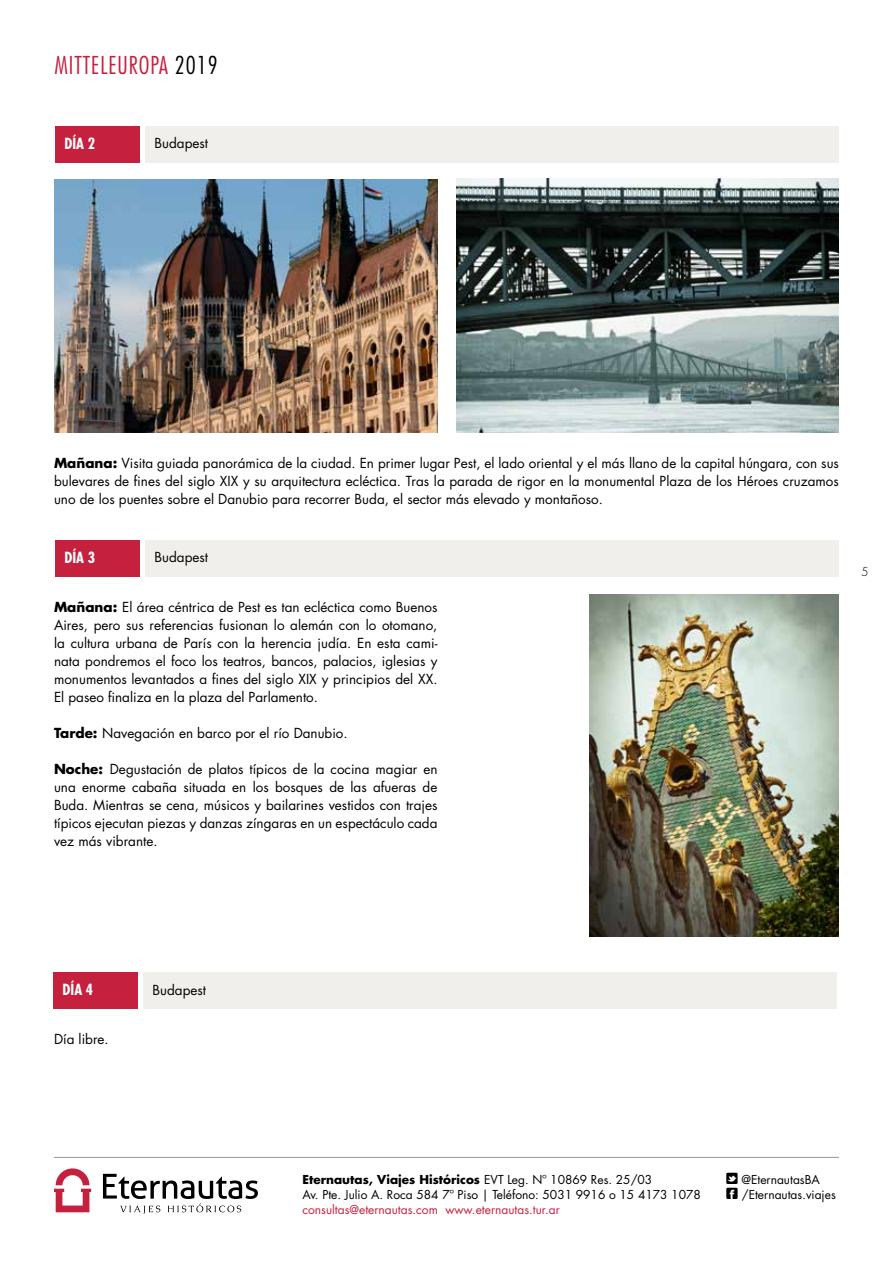
<style>
.page{position:relative;width:893px;height:1263px;background:#fff}
.page>*{position:absolute;margin:0;border:0;box-sizing:border-box;transform-origin:0 0}
.t1{font:300 condensed 24px "Futura Std";letter-spacing:.04em;color:#c5203d}
.t2{font:700 condensed 15px "Futura Std";color:#fff}
.t3{font:13.5px/18px "Futura Std";color:#000;text-align:justify}
.t4{font:12px/15px "Futura Std";color:#000}
.t5{font:12px "Futura Std";color:#c5203d}
.t6{font:300 12px "Futura Std";color:#000}
.s1{color:#000}
.s2{font-weight:700}
</style>
<div class="page">
<hr style="left:54px;top:1157px;width:785px;height:1px;background:#939598">
<svg style="left:54px;top:1168px;width:37px;height:44px"></svg>
<svg style="left:103px;top:1174px;width:155px;height:40px"></svg>
<img style="left:456px;top:178px;width:383px;height:254px">
<img style="left:54px;top:180px;width:383px;height:252px">
<div style="left:56px;top:126px;width:84px;height:36px;background:#c5203d"></div>
<div style="left:146px;top:126px;width:693px;height:36px;background:#f0efec"></div>
<img style="left:589px;top:594px;width:249px;height:342px">
<div style="left:56px;top:540px;width:84px;height:36px;background:#c5203d"></div>
<div style="left:54px;top:972px;width:84px;height:36px;background:#c5203d"></div>
<div style="left:146px;top:540px;width:693px;height:36px;background:#f0efec"></div>
<div style="left:144px;top:972px;width:693px;height:36px;background:#f0efec"></div>
<h1 class="t1" style="left:54px;top:51px;width:165px">MITTELEUROPA <span class="s1">2019</span></h1>
<p class="t2" style="left:64px;top:134px;width:32px">DÍA 2</p>
<p class="t3" style="left:154px;top:135px;width:55px">Budapest</p>
<p class="t3" style="left:54px;top:454px;width:786px"><span class="s2">Mañana:</span> Visita guiada panorámica de la ciudad. En primer lugar Pest, el lado oriental y el más llano de la capital húngara, con sus bulevares de fines del siglo XIX y su arquitectura ecléctica. Tras la parada de rigor en la monumental Plaza de los Héroes cruzamos uno de los puentes sobre el Danubio para recorrer Buda, el sector más elevado y montañoso.</p>
<p class="t2" style="left:64px;top:548px;width:32px">DÍA 3</p>
<p class="t3" style="left:154px;top:549px;width:55px">Budapest</p>
<p class="t3" style="left:54px;top:598px;width:385px"><span class="s2">Mañana:</span> El área céntrica de Pest es tan ecléctica como Buenos Aires, pero sus referencias fusionan lo alemán con lo otomano, la cultura urbana de París con la herencia judía. En esta cami&shy;nata pondremos el foco los teatros, bancos, palacios, iglesias y monumentos levantados a fines del siglo XIX y principios del XX.<br>El paseo finaliza en la plaza del Parlamento.</p>
<p class="t3" style="left:54px;top:724px;width:295px"><span class="s2">Tarde:</span> Navegación en barco por el río Danubio.</p>
<p class="t3" style="left:54px;top:760px;width:385px"><span class="s2">Noche:</span> Degustación de platos típicos de la cocina magiar en una enorme cabaña situada en los bosques de las afueras de Buda. Mientras se cena, músicos y bailarines vestidos con trajes típicos ejecutan piezas y danzas zíngaras en un espectáculo cada vez más vibrante.</p>
<p class="t6" style="left:861px;top:564px;width:9px">5</p>
<p class="t2" style="left:63px;top:980px;width:32px">DÍA 4</p>
<p class="t3" style="left:54px;top:1030px;width:56px">Día libre.</p>
<p class="t3" style="left:153px;top:981px;width:55px">Budapest</p>
<p class="t4" style="left:302px;top:1172px;width:400px"><span class="s2">Eternautas, Viajes Históricos</span> EVT Leg. Nº 10869 Res. 25/03<br>Av. Pte. Julio A. Roca 584 7º Piso | Teléfono: 5031 9916 o 15 4173 1078</p>
<p class="t5" style="left:302px;top:1202px;width:259px">consultas@eternautas.com www.eternautas.tur.ar</p>
<p class="t4" style="left:741px;top:1172px;width:80px">@EternautasBA</p>
<p class="t4" style="left:726px;top:1187px;width:111px">❑ /Eternautas.viajes</p>
</div>
